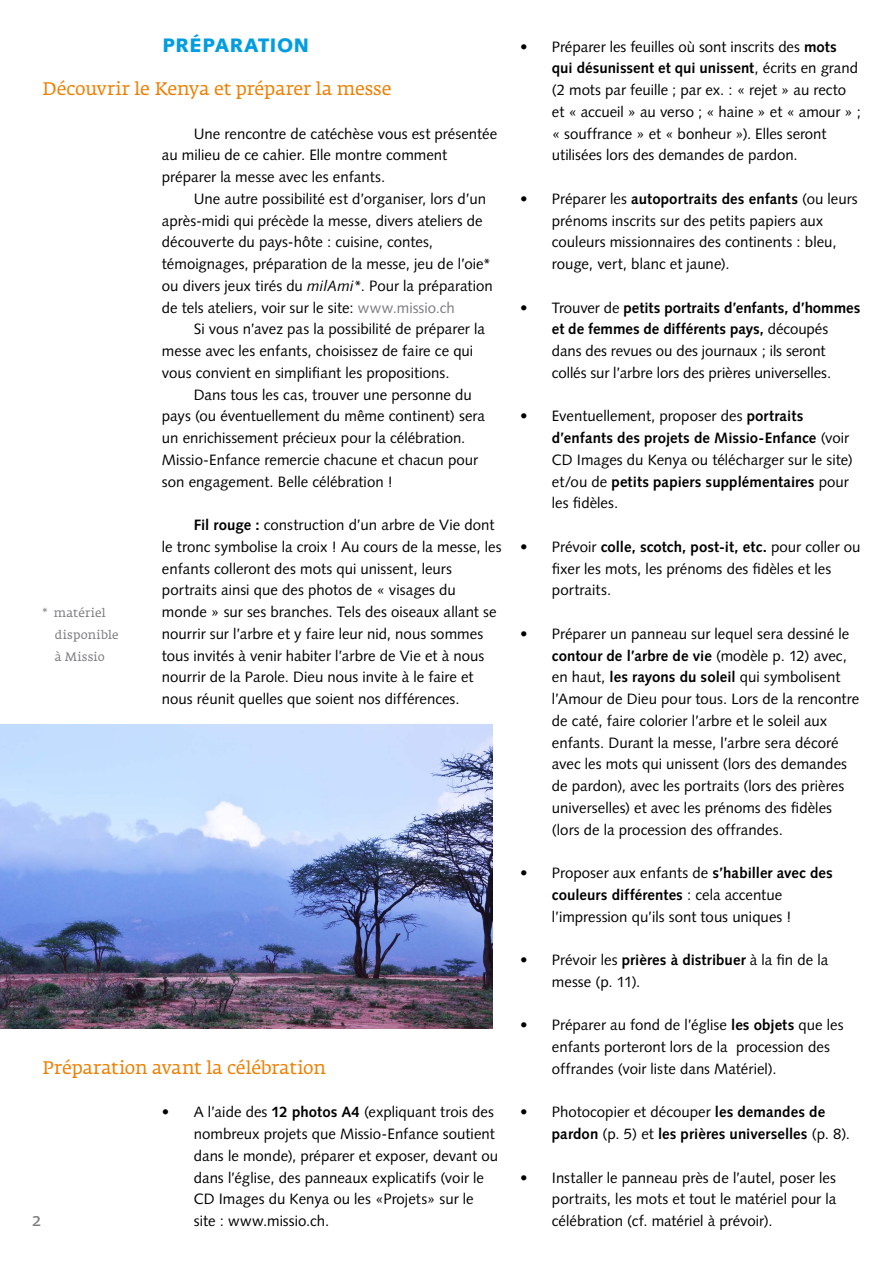
<style>
.page{position:relative;width:893px;height:1263px;background:#fff}
.page>*{position:absolute;margin:0;border:0;box-sizing:border-box;transform-origin:0 0}
.t1{font:900 19.5px "Syntax LT Std";letter-spacing:.03em;color:#009ee0}
.t2{font:18px "Fedra Serif A Std";color:#ee7f00}
.t3{font:18px "Fedra Serif A Std";color:#7b7c7e}
.t4{font:15px/21.8px "Syntax LT Std";color:#000}
.t5{font:700 15px/21.8px "Syntax LT Std";letter-spacing:.005em;color:#000}
.t6{font:12px/21.8px "Fedra Serif A Std";color:#7b7c7e}
.s1{font-style:italic}
.s2{color:#7b7c7e}
.s3{font-weight:700}
.s4{font-weight:400}
</style>
<div class="page">
<img style="left:0;top:724px;width:492px;height:305px">
<h1 class="t1" style="left:163px;top:33px;width:148px">PRÉPARATION</h1>
<p class="t2" style="left:43px;top:77px;width:350px">Découvrir le Kenya et préparer la messe</p>
<p class="t4" style="left:162px;top:123px;width:337px;text-indent:32px">U ne rencontre de catéchèse vous est présentée au milieu de ce cahier. Elle montre comment préparer la messe avec les enfants.</p>
<p class="t4" style="left:162px;top:188px;width:332px;text-indent:32px">U ne autre possibilité est d’organiser, lors d’un après-midi qui précède la messe, divers ateliers de découverte du pays-hôte : cuisine, contes, témoignages, préparation de la messe, jeu de l’oie* ou divers jeux tirés du <span class="s1">milAmi</span>*. Pour la préparation de tels ateliers, voir sur le site: <span class="s2">www.missio.ch</span></p>
<p class="t4" style="left:162px;top:318px;width:324px;text-indent:32px">Si vous n’avez pas la possibilité de préparer la messe avec les enfants, choisissez de faire ce qui vous convient en simplifiant les propositions.</p>
<p class="t4" style="left:162px;top:384px;width:325px;text-indent:32px">Dans tous les cas, trouver une personne du pays (ou éventuellement du même continent) sera un enrichissement précieux pour la célébration.<br>Missio-Enfance remercie chacune et chacun pour son engagement. Belle célébration !</p>
<p class="t4" style="left:162px;top:514px;width:341px;text-indent:32px"><span class="s3">Fil rouge :</span> construction d’un arbre de Vie dont le tronc symbolise la croix ! Au cours de la messe, les enfants colleront des mots qui unissent, leurs portraits ainsi que des photos de « visages du monde » sur ses branches. Tels des oiseaux allant se nourrir sur l’arbre et y faire leur nid, nous sommes tous invités à venir habiter l’arbre de Vie et à nous nourrir de la Parole. Dieu nous invite à le faire et nous réunit quelles que soient nos différences.</p>
<p class="t6" style="left:55px;top:603px;width:65px;text-indent:-12px">* matériel disponible à Missio</p>
<p class="t4" style="left:520px;top:36px;width:9px">•</p>
<p class="t4" style="left:520px;top:188px;width:9px">•</p>
<p class="t4" style="left:520px;top:297px;width:9px">•</p>
<p class="t4" style="left:520px;top:405px;width:9px">•</p>
<p class="t4" style="left:520px;top:536px;width:9px">•</p>
<p class="t4" style="left:520px;top:623px;width:9px">•</p>
<p class="t4" style="left:520px;top:862px;width:9px">•</p>
<p class="t2" style="left:43px;top:1056px;width:285px">Préparation avant la célébration</p>
<p class="t4" style="left:194px;top:1101px;width:306px">A l’aide des <span class="s3">12 photos A4</span> (expliquant trois des nombreux projets que Missio-Enfance soutient dans le monde), préparer et exposer, devant ou dans l’église, des panneaux explicatifs (voir le<br>CD I mages du Kenya ou les «Projets» sur le site : www.missio.ch.</p>
<p class="t4" style="left:162px;top:1101px;width:9px">•</p>
<p class="t3" style="left:32px;top:1208px;width:11px">2</p>
<p class="t4" style="left:520px;top:949px;width:9px">•</p>
<p class="t4" style="left:520px;top:1014px;width:9px">•</p>
<p class="t4" style="left:520px;top:1101px;width:9px">•</p>
<p class="t4" style="left:520px;top:1167px;width:9px">•</p>
<p class="t4" style="left:552px;top:36px;width:311px">Préparer les feuilles où sont inscrits des <span class="s3">mots qui désunissent et qui unissent</span>, écrits en grand (2 mots par feuille ; par ex. : « rejet » au recto et « accueil » au verso ; « haine » et « amour » ; « souffrance » et « bonheur »). Elles seront utilisées lors des demandes de pardon.</p>
<p class="t4" style="left:552px;top:188px;width:307px">Préparer les <span class="s3">autoportraits des enfants</span> (ou leurs prénoms inscrits sur des petits papiers aux couleurs missionnaires des continents : bleu, rouge, vert, blanc et jaune).</p>
<p class="t4" style="left:552px;top:297px;width:310px">Trouver de <span class="s3">petits portraits d’enfants, d’hommes et de femmes de différents pays,</span> découpés dans des revues ou des journaux ; ils seront collés sur l’arbre lors des prières universelles.</p>
<p class="t4" style="left:552px;top:405px;width:302px">Eventuellement, proposer des <span class="s3">portraits d’enfants des projets de Missio-Enfance</span> (voir CD I mages du Kenya ou télécharger sur le site) et/ou de <span class="s3">petits papiers supplémentaires</span> pour les fidèles.</p>
<p class="t4" style="left:552px;top:536px;width:310px">Prévoir <span class="s3">colle, scotch, post-it, etc.</span> pour coller ou fixer les mots, les prénoms des fidèles et les portraits.</p>
<p class="t4" style="left:552px;top:623px;width:309px">Préparer un panneau sur lequel sera dessiné le <span class="s3">contour de l’arbre de vie</span> (modèle p. 12) avec, en haut, <span class="s3">les rayons du soleil</span> qui symbolisent l’Amour de Dieu pour tous. Lors de la rencontre de caté, faire colorier l’arbre et le soleil aux enfants. Durant la messe, l’arbre sera décoré avec les mots qui unissent (lors des demandes de pardon), avec les portraits (lors des prières universelles) et avec les prénoms des fidèles (lors de la procession des offrandes.</p>
<p class="t4" style="left:552px;top:862px;width:282px">Proposer aux enfants de <span class="s3">s’habiller avec des couleurs différentes</span> : cela accentue l’impression qu’ils sont tous uniques !</p>
<p class="t4" style="left:552px;top:949px;width:278px">Prévoir les <span class="s3">prières à distribuer</span> à la fin de la messe (p. 11).</p>
<p class="t4" style="left:552px;top:1014px;width:293px">Préparer au fond de l’église <span class="s3">les objets</span> que les enfants porteront lors de la procession des offrandes (voir liste dans Matériel).</p>
<p class="t5" style="left:552px;top:1101px;width:300px"><span class="s4">Photocopier et découper</span> les demandes de pardon <span class="s4">(p. 5) et</span> les prières universelles <span class="s4">(p. 8).</span></p>
<p class="t4" style="left:552px;top:1167px;width:286px;text-align:justify">I nstaller le panneau près de l’autel, poser les portraits, les mots et tout le matériel pour la célébration (cf. matériel à prévoir).</p>
</div>
